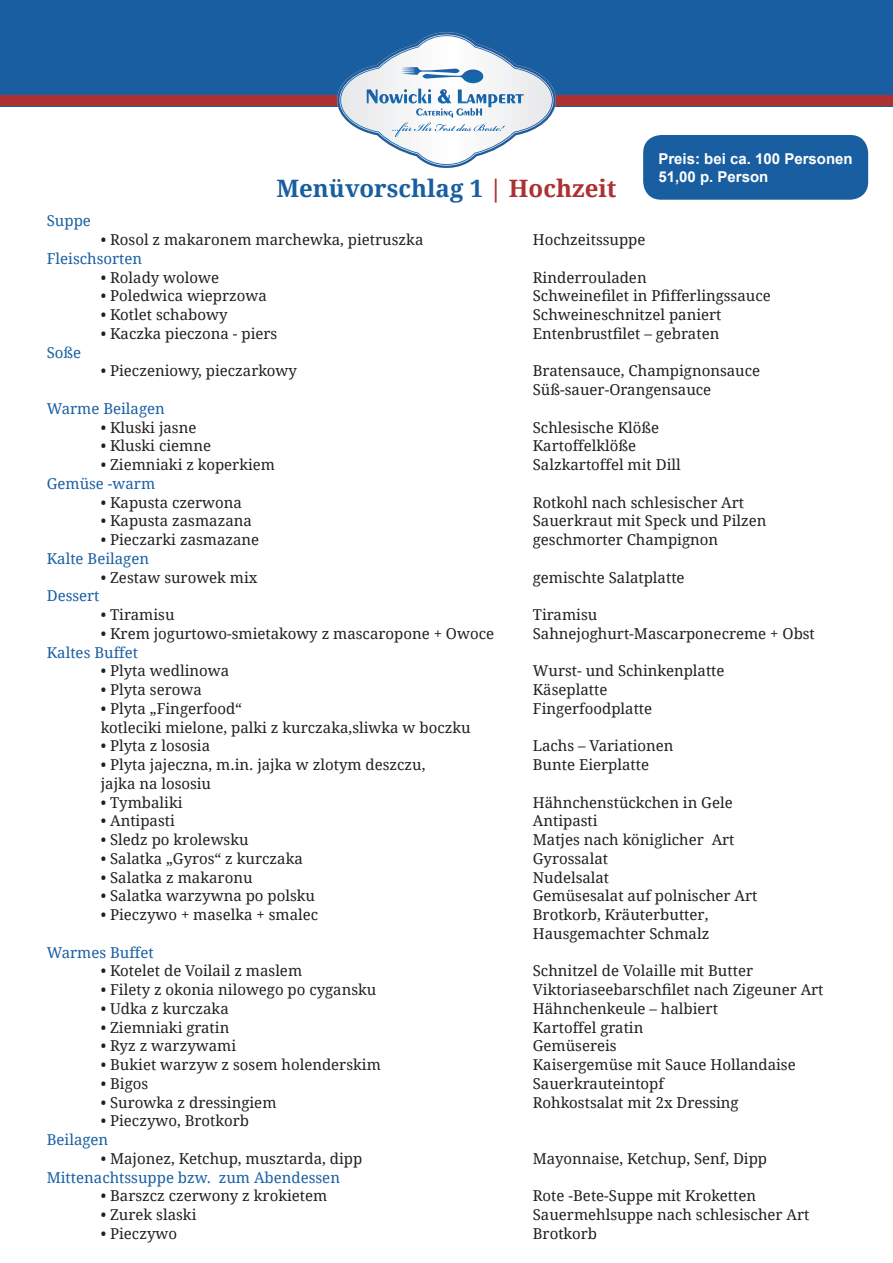
<style>
.page{position:relative;width:893px;height:1263px;background:#fff}
.page>*{position:absolute;margin:0;border:0;box-sizing:border-box;transform-origin:0 0}
.t1{font:700 24px "Droid Serif";color:#185ea0}
.t2{font:15px/18.8px "Droid Serif";color:#231f20}
.t3{font:15px "Droid Serif";color:#185fa2}
.t4{font:700 15px/18px "Arial";color:#fff}
.s1{color:#ad3032}
</style>
<div class="page">
<div style="left:643px;top:135px;width:225px;height:65px;background:#185ea0;border-radius:18px"></div>
<div style="left:0;top:0;width:893px;height:106px;background:#185ea0"></div>
<div style="left:0;top:95px;width:893px;height:10px;background:#ad3033"></div>
<svg style="left:336px;top:32px;width:221px;height:136px"></svg>
<p class="t3" style="left:47px;top:211px;width:46px">Suppe</p>
<h1 class="t1" style="left:276px;top:172px;width:342px">Menüvorschlag 1 <span class="s1">| Hochzeit</span></h1>
<p class="t4" style="left:658px;top:150px;width:196px">Preis: bei ca. 100 Personen<br>51,00 p. Person</p>
<p class="t2" style="left:101px;top:230px;width:324px">• Rosol z makaronem marchewka, pietruszka</p>
<p class="t2" style="left:533px;top:230px;width:114px">Hochzeitssuppe</p>
<p class="t3" style="left:47px;top:248px;width:97px">Fleischsorten</p>
<p class="t2" style="left:101px;top:267px;width:120px">• Rolady wolowe</p>
<p class="t2" style="left:533px;top:267px;width:115px">Rinderrouladen</p>
<p class="t2" style="left:101px;top:286px;width:168px">• Poledwica wieprzowa</p>
<p class="t2" style="left:533px;top:286px;width:239px">Schweinefilet in Pfifferlingssauce</p>
<p class="t2" style="left:101px;top:305px;width:128px">• Kotlet schabowy</p>
<p class="t2" style="left:533px;top:305px;width:190px">Schweineschnitzel paniert</p>
<p class="t2" style="left:101px;top:324px;width:178px">• Kaczka pieczona - piers</p>
<p class="t2" style="left:533px;top:324px;width:188px">Entenbrustfilet – gebraten</p>
<p class="t3" style="left:47px;top:342px;width:36px">Soße</p>
<p class="t2" style="left:101px;top:361px;width:198px">• Pieczeniowy, pieczarkowy</p>
<p class="t2" style="left:533px;top:361px;width:229px">Bratensauce, Champignonsauce<br>Süß-sauer-Orangensauce</p>
<p class="t3" style="left:47px;top:398px;width:120px">Warme Beilagen</p>
<p class="t2" style="left:101px;top:417px;width:97px">• Kluski jasne</p>
<p class="t2" style="left:533px;top:417px;width:128px">Schlesische Klöße</p>
<p class="t2" style="left:101px;top:436px;width:112px">• Kluski ciemne</p>
<p class="t2" style="left:533px;top:436px;width:105px">Kartoffelklöße</p>
<p class="t2" style="left:101px;top:455px;width:176px">• Ziemniaki z koperkiem</p>
<p class="t2" style="left:533px;top:455px;width:149px">Salzkartoffel mit Dill</p>
<p class="t3" style="left:47px;top:473px;width:110px">Gemüse -warm</p>
<p class="t2" style="left:101px;top:492px;width:143px">• Kapusta czerwona</p>
<p class="t2" style="left:533px;top:492px;width:213px">Rotkohl nach schlesischer Art</p>
<p class="t2" style="left:101px;top:511px;width:153px">• Kapusta zasmazana</p>
<p class="t2" style="left:533px;top:511px;width:235px">Sauerkraut mit Speck und Pilzen</p>
<p class="t2" style="left:101px;top:530px;width:160px">• Pieczarki zasmazane</p>
<p class="t2" style="left:533px;top:530px;width:187px">geschmorter Champignon</p>
<p class="t3" style="left:47px;top:548px;width:104px">Kalte Beilagen</p>
<p class="t2" style="left:101px;top:567px;width:158px">• Zestaw surowek mix</p>
<p class="t2" style="left:533px;top:567px;width:153px">gemischte Salatplatte</p>
<p class="t3" style="left:47px;top:586px;width:54px">Dessert</p>
<p class="t2" style="left:101px;top:605px;width:75px">• Tiramisu</p>
<p class="t2" style="left:533px;top:605px;width:66px">Tiramisu</p>
<p class="t2" style="left:101px;top:624px;width:395px">• Krem jogurtowo-smietakowy z mascaropone + Owoce</p>
<p class="t2" style="left:533px;top:624px;width:284px">Sahnejoghurt-Mascarponecreme + Obst</p>
<p class="t3" style="left:47px;top:642px;width:93px">Kaltes Buffet</p>
<p class="t2" style="left:101px;top:661px;width:130px">• Plyta wedlinowa</p>
<p class="t2" style="left:533px;top:661px;width:193px">Wurst- und Schinkenplatte</p>
<p class="t2" style="left:101px;top:680px;width:103px">• Plyta serowa</p>
<p class="t2" style="left:533px;top:680px;width:76px">Käseplatte</p>
<p class="t2" style="left:101px;top:699px;width:143px">• Plyta „Fingerfood“</p>
<p class="t2" style="left:533px;top:699px;width:121px">Fingerfoodplatte</p>
<p class="t2" style="left:101px;top:717px;width:371px">kotleciki mielone, palki z kurczaka,sliwka w boczku</p>
<p class="t2" style="left:101px;top:736px;width:111px">• Plyta z lososia</p>
<p class="t2" style="left:533px;top:736px;width:142px">Lachs – Variationen</p>
<p class="t2" style="left:101px;top:755px;width:326px">• Plyta jajeczna, m.in. jajka w zlotym deszczu,</p>
<p class="t2" style="left:533px;top:755px;width:118px">Bunte Eierplatte</p>
<p class="t2" style="left:101px;top:774px;width:112px">jajka na lososiu</p>
<p class="t2" style="left:101px;top:792px;width:83px">• Tymbaliki</p>
<p class="t2" style="left:533px;top:792px;width:201px">Hähnchenstückchen in Gele</p>
<p class="t2" style="left:101px;top:811px;width:76px">• Antipasti</p>
<p class="t2" style="left:533px;top:811px;width:66px">Antipasti</p>
<p class="t2" style="left:101px;top:830px;width:149px">• Sledz po krolewsku</p>
<p class="t2" style="left:533px;top:830px;width:203px">Matjes nach königlicher Art</p>
<p class="t2" style="left:101px;top:849px;width:204px">• Salatka „Gyros“ z kurczaka</p>
<p class="t2" style="left:533px;top:849px;width:77px">Gyrossalat</p>
<p class="t2" style="left:101px;top:867px;width:153px">• Salatka z makaronu</p>
<p class="t2" style="left:533px;top:867px;width:78px">Nudelsalat</p>
<p class="t2" style="left:101px;top:886px;width:216px">• Salatka warzywna po polsku</p>
<p class="t2" style="left:533px;top:886px;width:226px">Gemüsesalat auf polnischer Art</p>
<p class="t2" style="left:101px;top:905px;width:219px">• Pieczywo + maselka + smalec</p>
<p class="t2" style="left:533px;top:905px;width:178px">Brotkorb, Kräuterbutter,<br>Hausgemachter Schmalz</p>
<p class="t3" style="left:47px;top:942px;width:109px">Warmes Buffet</p>
<p class="t2" style="left:101px;top:961px;width:203px">• Kotelet de Voilail z maslem</p>
<p class="t2" style="left:533px;top:961px;width:222px">Schnitzel de Volaille mit Butter</p>
<p class="t2" style="left:101px;top:980px;width:277px">• Filety z okonia nilowego po cygansku</p>
<p class="t2" style="left:533px;top:980px;width:292px">Viktoriaseebarschfilet nach Zigeuner Art</p>
<p class="t2" style="left:101px;top:999px;width:130px">• Udka z kurczaka</p>
<p class="t2" style="left:533px;top:999px;width:187px">Hähnchenkeule – halbiert</p>
<p class="t2" style="left:101px;top:1017px;width:130px">• Ziemniaki gratin</p>
<p class="t2" style="left:533px;top:1017px;width:112px">Kartoffel gratin</p>
<p class="t2" style="left:101px;top:1036px;width:137px">• Ryz z warzywami</p>
<p class="t2" style="left:533px;top:1036px;width:85px">Gemüsereis</p>
<p class="t2" style="left:101px;top:1055px;width:282px">• Bukiet warzyw z sosem holenderskim</p>
<p class="t2" style="left:533px;top:1055px;width:264px">Kaisergemüse mit Sauce Hollandaise</p>
<p class="t2" style="left:101px;top:1074px;width:49px">• Bigos</p>
<p class="t2" style="left:533px;top:1074px;width:133px">Sauerkrauteintopf</p>
<p class="t2" style="left:101px;top:1092px;width:177px">• Surowka z dressingiem</p>
<p class="t2" style="left:533px;top:1092px;width:207px">Rohkostsalat mit 2x Dressing</p>
<p class="t2" style="left:101px;top:1111px;width:150px">• Pieczywo, Brotkorb</p>
<p class="t3" style="left:47px;top:1129px;width:63px">Beilagen</p>
<p class="t2" style="left:101px;top:1149px;width:263px">• Majonez, Ketchup, musztarda, dipp</p>
<p class="t2" style="left:533px;top:1149px;width:236px">Mayonnaise, Ketchup, Senf, Dipp</p>
<p class="t3" style="left:47px;top:1167px;width:295px">Mittenachtssuppe bzw. zum Abendessen</p>
<p class="t2" style="left:101px;top:1186px;width:228px">• Barszcz czerwony z krokietem</p>
<p class="t2" style="left:533px;top:1186px;width:225px">Rote -Bete-Suppe mit Kroketten</p>
<p class="t2" style="left:101px;top:1205px;width:97px">• Zurek slaski</p>
<p class="t2" style="left:533px;top:1205px;width:278px">Sauermehlsuppe nach schlesischer Art</p>
<p class="t2" style="left:101px;top:1224px;width:78px">• Pieczywo</p>
<p class="t2" style="left:533px;top:1224px;width:66px">Brotkorb</p>
</div>
